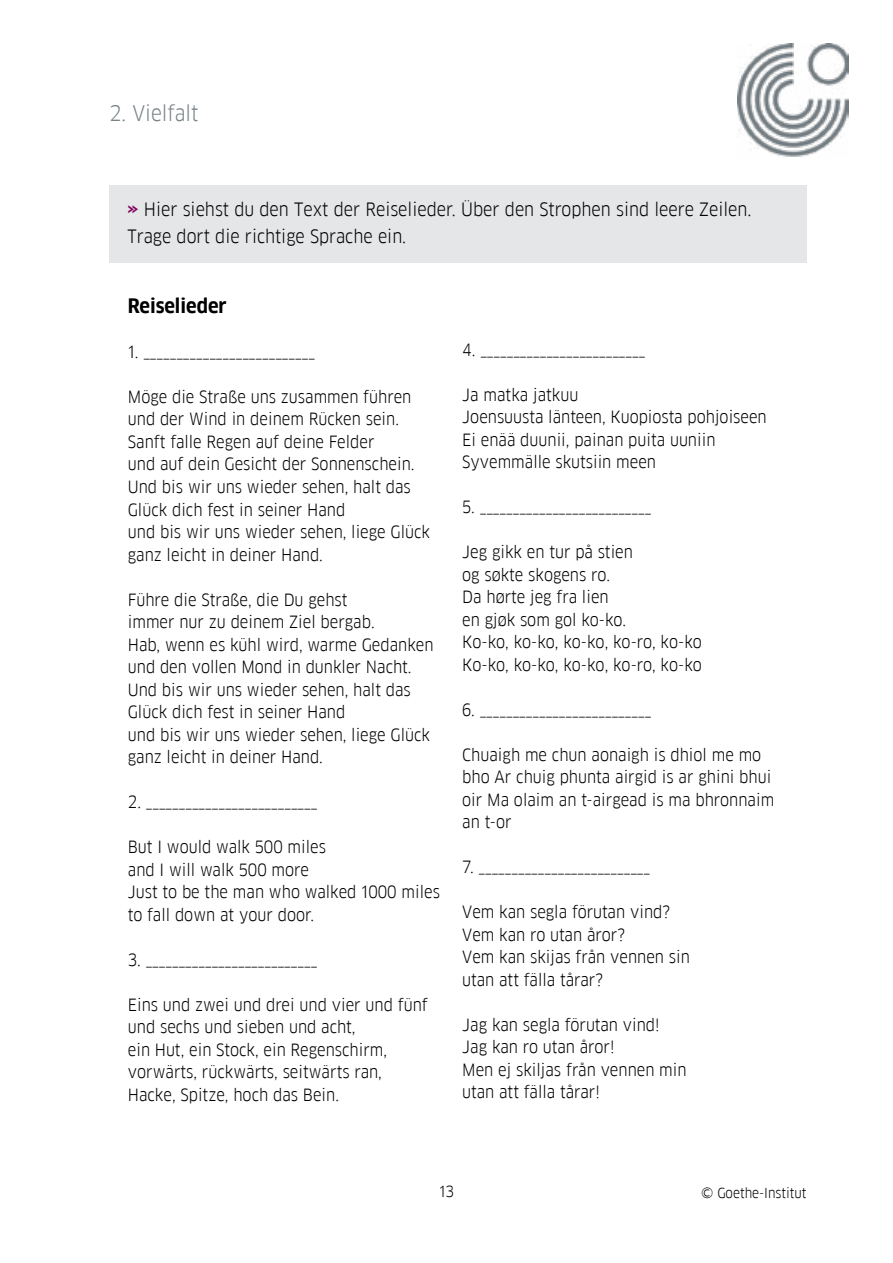
<style>
.page{position:relative;width:893px;height:1263px;background:#fff}
.page>*{position:absolute;margin:0;border:0;box-sizing:border-box;transform-origin:0 0}
.t1{font:21px "Goethe FF Clan";color:#788287}
.t2{font:700 19.5px "Goethe FF Clan";color:#000}
.t3{font:18px/27px "Goethe FF Clan";color:#000}
.t4{font:16.5px/22.5px "Goethe FF Clan";color:#000}
.t5{font:15px "Goethe FF Clan";color:#000}
.t6{font:13.5px "Goethe FF Clan";color:#000}
.s1{font-weight:700;color:#82055f}
</style>
<div class="page">
<img style="left:737px;top:44px;width:111px;height:113px">
<div style="left:109px;top:185px;width:697px;height:77px;background:#e4e6e7"></div>
<p class="t1" style="left:109px;top:101px;width:90px">2. Vielfalt</p>
<p class="t3" style="left:128px;top:196px;width:625px"><span class="s1">»</span> Hier siehst du den Text der Reiselieder. Über den Strophen sind leere Zeilen.<br>Trage dort die richtige Sprache ein.</p>
<p class="t2" style="left:128px;top:294px;width:100px">Reiselieder</p>
<p class="t4" style="left:128px;top:341px;width:189px">1. __________________________</p>
<p class="t4" style="left:128px;top:386px;width:304px">Möge die Straße uns zusammen führen und der Wind in deinem Rücken sein.<br>Sanft falle Regen auf deine Felder<br>und auf dein Gesicht der Sonnenschein.<br>Und bis wir uns wieder sehen, halt das Glück dich fest in seiner Hand<br>und bis wir uns wieder sehen, liege Glück ganz leicht in deiner Hand.</p>
<p class="t4" style="left:128px;top:588px;width:307px">Führe die Straße, die Du gehst<br>immer nur zu deinem Ziel bergab.<br>Hab, wenn es kühl wird, warme Gedanken und den vollen Mond in dunkler Nacht.<br>Und bis wir uns wieder sehen, halt das Glück dich fest in seiner Hand<br>und bis wir uns wieder sehen, liege Glück ganz leicht in deiner Hand.</p>
<p class="t4" style="left:128px;top:791px;width:191px">2. __________________________</p>
<p class="t4" style="left:128px;top:836px;width:314px">But I would walk 500 miles<br>and I will walk 500 more<br>Just to be the man who walked 1000 miles to fall down at your door.</p>
<p class="t4" style="left:128px;top:948px;width:191px">3. __________________________</p>
<p class="t4" style="left:128px;top:993px;width:301px">Eins und zwei und drei und vier und fünf und sechs und sieben und acht,<br>ein Hut, ein Stock, ein Regenschirm, vorwärts, rückwärts, seitwärts ran, Hacke, Spitze, hoch das Bein.</p>
<p class="t4" style="left:462px;top:338px;width:185px">4. _________________________</p>
<p class="t4" style="left:462px;top:383px;width:306px">Ja matka jatkuu<br>Joensuusta länteen, Kuopiosta pohjoiseen<br>Ei enää duunii, painan puita uuniin<br>Syvemmälle skutsiin meen</p>
<p class="t4" style="left:462px;top:496px;width:191px">5. __________________________</p>
<p class="t4" style="left:462px;top:541px;width:241px">Jeg gikk en tur på stien<br>og søkte skogens ro.<br>Da hørte jeg fra lien<br>en gjøk som gol ko-ko.<br>Ko-ko, ko-ko, ko-ko, ko-ro, ko-ko<br>Ko-ko, ko-ko, ko-ko, ko-ro, ko-ko</p>
<p class="t4" style="left:462px;top:698px;width:191px">6. __________________________</p>
<p class="t4" style="left:462px;top:743px;width:313px">Chuaigh me chun aonaigh is dhiol me mo bho Ar chuig phunta airgid is ar ghini bhui oir Ma olaim an t-airgead is ma bhronnaim an t-or</p>
<p class="t4" style="left:462px;top:856px;width:189px">7. __________________________</p>
<p class="t4" style="left:462px;top:901px;width:229px">Vem kan segla förutan vind?<br>Vem kan ro utan åror?<br>Vem kan skijas från vennen sin utan att fälla tårar?</p>
<p class="t4" style="left:462px;top:1013px;width:226px">Jag kan segla förutan vind!<br>Jag kan ro utan åror!<br>Men ej skiljas från vennen min utan att fälla tårar!</p>
<p class="t5" style="left:439px;top:1183px;width:16px">13</p>
<p class="t6" style="left:701px;top:1185px;width:107px">© Goethe-Institut</p>
</div>
